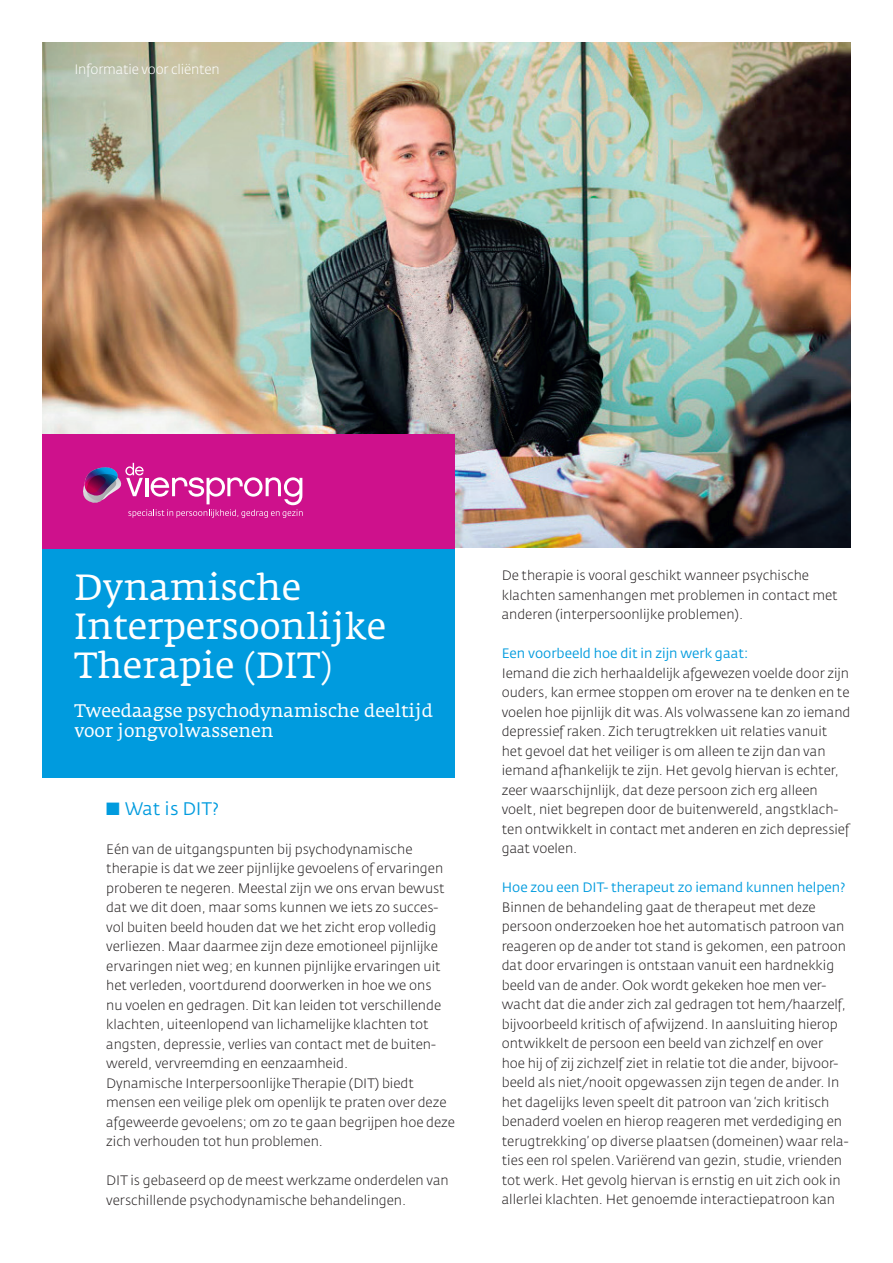
<style>
.page{position:relative;width:893px;height:1263px;background:#fff}
.page>*{position:absolute;margin:0;border:0;box-sizing:border-box;transform-origin:0 0}
.t1{font:36px/39px "Fedra Serif A";color:#fff}
.t2{font:18px/19.5px "Fedra Serif A";color:#fff}
.t3{font:18px "Fedra Sans";color:#009bde}
.t4{font:300 13.5px/19.5px "Fedra Sans";color:#231f20}
.t5{font:13.5px "Fedra Sans Book LF";color:#009bde}
.t6{font:300 13.5px "Fedra Sans";letter-spacing:-.01em;color:#fff}
</style>
<div class="page">
<img style="left:43px;top:43px;width:807px;height:505px">
<div style="left:43px;top:549px;width:412px;height:229px;background:#009bde"></div>
<div style="left:43px;top:434px;width:412px;height:115px;background:#ce118c"></div>
<svg style="left:83px;top:463px;width:220px;height:55px"></svg>
<p class="t6" style="left:74px;top:62px;width:147px">Informatie voor cliënten</p>
<h1 class="t1" style="left:74px;top:568px;width:313px">Dynamische<br>Interpersoonlijke<br>Therapie (DIT)</h1>
<h2 class="t2" style="left:74px;top:701px;width:360px">Tweedaagse psychodynamische deeltijd voor jongvolwassenen</h2>
<h2 class="t3" style="left:106px;top:799px;width:114px">■ Wat is DIT?</h2>
<p class="t4" style="left:106px;top:839px;width:350px">Eén van de uitgangspunten bij psychodynamische therapie is dat we zeer pijnlijke gevoelens of ervaringen proberen te negeren. Meestal zijn we ons ervan bewust dat we dit doen, maar soms kunnen we iets zo succes&shy;vol buiten beeld houden dat we het zicht erop volledig verliezen. Maar daarmee zijn deze emotioneel pijnlijke ervaringen niet weg; en kunnen pijnlijke ervaringen uit het verleden, voortdurend doorwerken in hoe we ons<br>nu voelen en gedragen. Dit kan leiden tot verschillende klachten, uiteenlopend van lichamelijke klachten tot angsten, depressie, verlies van contact met de buiten&shy;wereld, vervreemding en eenzaamheid.<br>Dynamische Interpersoonlijke Therapie (DIT) biedt mensen een veilige plek om openlijk te praten over deze afgeweerde gevoelens; om zo te gaan begrijpen hoe deze zich verhouden tot hun problemen.</p>
<p class="t4" style="left:106px;top:1171px;width:344px">DIT is gebaseerd op de meest werkzame onderdelen van verschillende psychodynamische behandelingen.</p>
<p class="t4" style="left:502px;top:566px;width:337px">De therapie is vooral geschikt wanneer psychische klachten samenhangen met problemen in contact met anderen (interpersoonlijke problemen).</p>
<p class="t5" style="left:502px;top:646px;width:248px">Een voorbeeld hoe dit in zijn werk gaat:</p>
<p class="t4" style="left:502px;top:664px;width:350px">Iemand die zich herhaaldelijk afgewezen voelde door zijn ouders, kan ermee stoppen om erover na te denken en te voelen hoe pijnlijk dit was. Als volwassene kan zo iemand depressief raken. Zich terugtrekken uit relaties vanuit het gevoel dat het veiliger is om alleen te zijn dan van iemand afhankelijk te zijn. Het gevolg hiervan is echter, zeer waarschijnlijk, dat deze persoon zich erg alleen voelt, niet begrepen door de buitenwereld, angstklach&shy;ten ontwikkelt in contact met anderen en zich depressief gaat voelen.</p>
<p class="t5" style="left:502px;top:880px;width:345px">Hoe zou een DIT- therapeut zo iemand kunnen helpen?</p>
<p class="t4" style="left:502px;top:898px;width:348px">Binnen de behandeling gaat de therapeut met deze persoon onderzoeken hoe het automatisch patroon van reageren op de ander tot stand is gekomen, een patroon dat door ervaringen is ontstaan vanuit een hardnekkig beeld van de ander. Ook wordt gekeken hoe men ver&shy;wacht dat die ander zich zal gedragen tot hem/haarzelf, bijvoorbeeld kritisch of afwijzend. In aansluiting hierop ontwikkelt de persoon een beeld van zichzelf en over hoe hij of zij zichzelf ziet in relatie tot die ander, bijvoor&shy;beeld als niet/nooit opgewassen zijn tegen de ander. In het dagelijks leven speelt dit patroon van ‘zich kritisch benaderd voelen en hierop reageren met verdediging en terugtrekking’ op diverse plaatsen (domeinen) waar rela&shy;ties een rol spelen. Variërend van gezin, studie, vrienden tot werk. Het gevolg hiervan is ernstig en uit zich ook in allerlei klachten. Het genoemde interactiepatroon kan</p>
</div>
